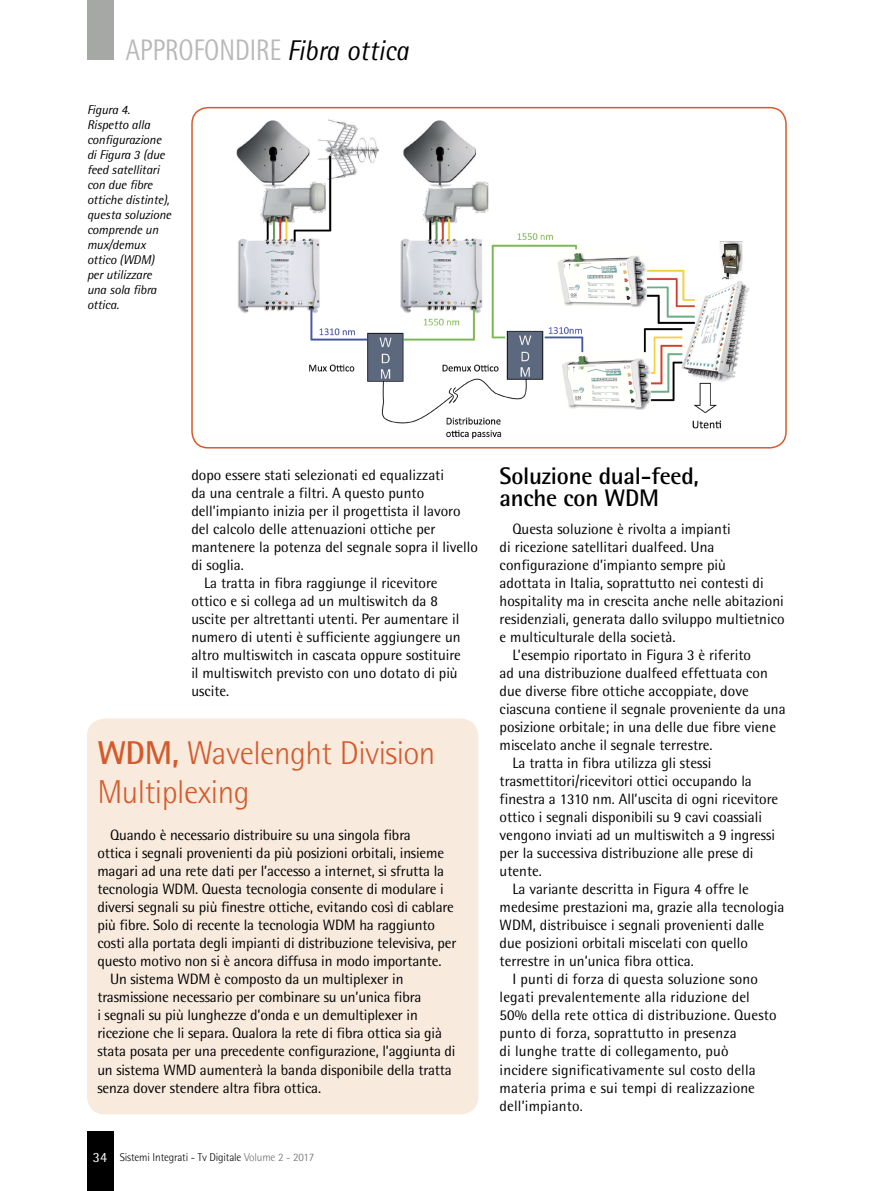
<style>
.page{position:relative;width:893px;height:1191px;background:#fff}
.page>*{position:absolute;margin:0;border:0;box-sizing:border-box;transform-origin:0 0}
.q_titolo{font:300 33px/39px "Rotis Semi Sans";letter-spacing:-.015em;color:#d35b2b}
.t1{font:29.7px "Rotis Semi Sans";color:#b7b8b7;scale:.84 1}
.q_titolino_doppio_s{font:700 24px "Rotis Semi Sans";letter-spacing:-.01em;color:#000}
.q_testo{font:15px/18px "Rotis Semi Sans";color:#000}
.q_didascalia_nuova{font:italic 12.75px/15px "Rotis Semi Sans";letter-spacing:-.01em;color:#000}
.t2{font:300 11.25px "Rotis Semi Sans";letter-spacing:-.015em;color:#000}
.s1{font-style:italic;font-size:28.5px;color:#000}
.s2{font-weight:700}
.s3{font-weight:400;font-size:14.1px;color:#fff}
.s4{color:#6d6e70}
</style>
<div class="page">
<div style="left:87px;top:1131px;width:26px;height:60px;background:#000"></div>
<div style="left:87px;top:0;width:26px;height:60px;background:#a6a8a6"></div>
<img style="left:236px;top:119px;width:514px;height:320px">
<div style="left:191px;top:107px;width:596px;height:341px;border:2px solid #d35b2b;border-radius:16px"></div>
<div style="left:87px;top:718px;width:391px;height:396px;background:#f9eade;border-radius:18px"></div>
<h2 class="t1" style="left:126px;top:32px;width:338px">APPROFONDIRE <span class="s1">Fibra ottica</span></h2>
<p class="q_didascalia_nuova" style="left:87px;top:102px;width:86px">Figura 4.<br>Rispetto alla configurazione di Figura 3 (due feed satellitari con due fibre ottiche distinte), questa soluzione comprende un mux/demux ottico (WDM) per utilizzare una sola fibra ottica.</p>
<p class="q_testo" style="left:191px;top:466px;width:288px">dopo essere stati selezionati ed equalizzati<br>da una centrale a filtri. A questo punto dell’impianto inizia per il progettista il lavoro del calcolo delle attenuazioni ottiche per mantenere la potenza del segnale sopra il livello di soglia.</p>
<p class="q_testo" style="left:191px;top:574px;width:271px;text-indent:13px">La tratta in fibra raggiunge il ricevitore ottico e si collega ad un multiswitch da 8 uscite per altrettanti utenti. Per aumentare il numero di utenti è sufficiente aggiungere un altro multiswitch in cascata oppure sostituire il multiswitch previsto con uno dotato di più uscite.</p>
<p class="q_titolo" style="left:97px;top:733px;width:340px"><span class="s2">WDM,</span> Wavelenght Division<br>Multiplexing</p>
<p class="q_testo" style="left:97px;top:826px;width:361px;text-indent:13px">Quando è necessario distribuire su una singola fibra<br>ottica i segnali provenienti da più posizioni orbitali, insieme magari ad una rete dati per l’accesso a internet, si sfrutta la tecnologia WDM. Questa tecnologia consente di modulare i diversi segnali su più finestre ottiche, evitando così di cablare più fibre. Solo di recente la tecnologia WDM ha raggiunto costi alla portata degli impianti di distribuzione televisiva, per questo motivo non si è ancora diffusa in modo importante.</p>
<p class="q_testo" style="left:97px;top:970px;width:360px;text-indent:13px">Un sistema WDM è composto da un multiplexer in trasmissione necessario per combinare su un’unica fibra<br>i segnali su più lunghezze d’onda e un demultiplexer in ricezione che li separa. Qualora la rete di fibra ottica sia già stata posata per una precedente configurazione, l’aggiunta di un sistema WMD aumenterà la banda disponibile della tratta senza dover stendere altra fibra ottica.</p>
<p class="t2" style="left:93px;top:1150px;width:223px"><span class="s3">34</span> Sistemi Integrati - Tv Digitale <span class="s4">Volume 2 - 2017</span></p>
<p class="q_titolino_doppio_s" style="left:500px;top:461px;width:201px">Soluzione dual-feed,</p>
<p class="q_titolino_doppio_s" style="left:500px;top:483px;width:161px">anche con WDM</p>
<p class="q_testo" style="left:500px;top:520px;width:286px;text-indent:13px">Questa soluzione è rivolta a impianti<br>di ricezione satellitari dualfeed. Una configurazione d’impianto sempre più<br>adottata in Italia, soprattutto nei contesti di hospitality ma in crescita anche nelle abitazioni residenziali, generata dallo sviluppo multietnico e multiculturale della società.</p>
<p class="q_testo" style="left:500px;top:646px;width:288px;text-indent:13px">L’esempio riportato in Figura 3 è riferito<br>ad una distribuzione dualfeed effettuata con due diverse fibre ottiche accoppiate, dove ciascuna contiene il segnale proveniente da una posizione orbitale; in una delle due fibre viene miscelato anche il segnale terrestre.</p>
<p class="q_testo" style="left:500px;top:754px;width:280px;text-indent:13px">La tratta in fibra utilizza gli stessi trasmettitori/ricevitori ottici occupando la finestra a 1310 nm. All’uscita di ogni ricevitore ottico i segnali disponibili su 9 cavi coassiali vengono inviati ad un multiswitch a 9 ingressi per la successiva distribuzione alle prese di utente.</p>
<p class="q_testo" style="left:500px;top:880px;width:286px;text-indent:13px">La variante descritta in Figura 4 offre le medesime prestazioni ma, grazie alla tecnologia WDM, distribuisce i segnali provenienti dalle due posizioni orbitali miscelati con quello terrestre in un’unica fibra ottica.</p>
<p class="q_testo" style="left:500px;top:970px;width:279px;text-indent:13px">I punti di forza di questa soluzione sono legati prevalentemente alla riduzione del 50% della rete ottica di distribuzione. Questo punto di forza, soprattutto in presenza<br>di lunghe tratte di collegamento, può incidere significativamente sul costo della materia prima e sui tempi di realizzazione dell’impianto.</p>
</div>
